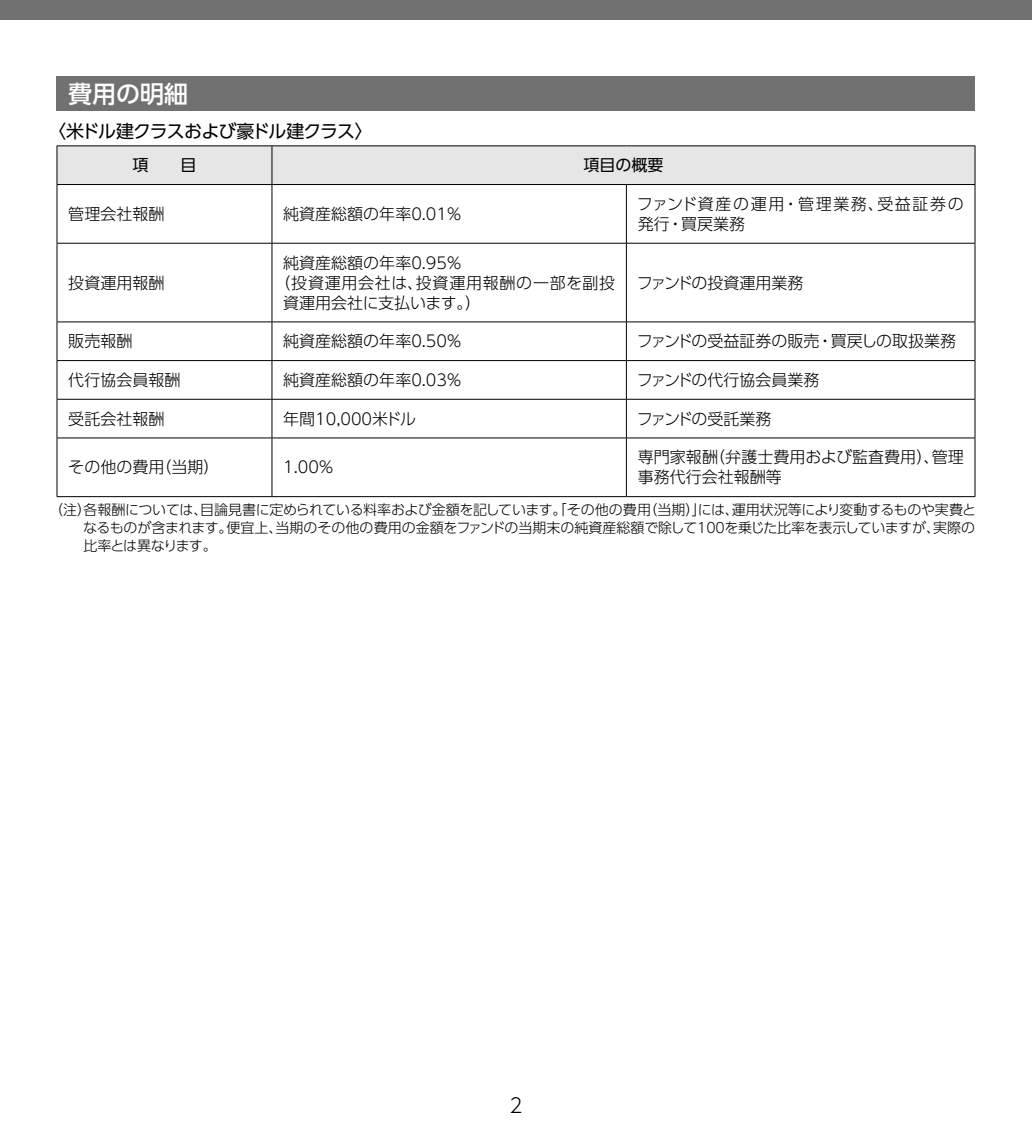
<style>
.page{position:relative;width:1032px;height:1134px;background:#fff}
.page>*{position:absolute;margin:0;border:0;box-sizing:border-box;transform-origin:0 0}
.t1{font:500 24px "UD Shin Go Pro";color:#fff}
.t2{font:300 20px "UD Shin Go Pro";color:#000}
.t3{font:18px "UD Shin Go Pro";letter-spacing:-.05em;color:#000}
.t4{font:300 16px/20px "UD Shin Go Pro";color:#000}
.t5{font:300 16px/20px "UD Shin Go Pro";letter-spacing:.1em;color:#000}
.t6{font:300 16px "UD Shin Go Pro";letter-spacing:.045em;color:#000}
.t7{font:16px "UD Shin Go Pro";letter-spacing:-.005em;color:#000}
.t8{font:300 16px "UD Shin Go Pro";letter-spacing:-.04em;color:#000}
.t9{font:300 14px/18px "UD Shin Go Pro";letter-spacing:-.02em;color:#000;text-align:justify}
</style>
<div class="page">
<div style="left:0;top:0;width:1032px;height:20px;background:#727171"></div>
<div style="left:57px;top:77px;width:918px;height:34px;background:#727171"></div>
<div style="left:58px;top:147px;width:916px;height:37px;background:#e6e6e6"></div>
<hr style="left:57px;top:146px;width:215px;height:1px;background:#000">
<hr style="left:57px;top:146px;width:1px;height:38px;background:#000">
<hr style="left:272px;top:146px;width:354px;height:1px;background:#000">
<hr style="left:272px;top:146px;width:1px;height:38px;background:#000">
<hr style="left:626px;top:146px;width:349px;height:1px;background:#000">
<hr style="left:974px;top:146px;width:1px;height:38px;background:#000">
<hr style="left:57px;top:184px;width:215px;height:1px;background:#000">
<hr style="left:57px;top:185px;width:1px;height:58px;background:#000">
<hr style="left:272px;top:184px;width:354px;height:1px;background:#000">
<hr style="left:272px;top:185px;width:1px;height:58px;background:#000">
<hr style="left:626px;top:184px;width:349px;height:1px;background:#000">
<hr style="left:626px;top:185px;width:1px;height:58px;background:#000">
<hr style="left:974px;top:185px;width:1px;height:58px;background:#000">
<hr style="left:57px;top:243px;width:215px;height:1px;background:#000">
<hr style="left:57px;top:243px;width:1px;height:79px;background:#000">
<hr style="left:272px;top:243px;width:354px;height:1px;background:#000">
<hr style="left:272px;top:243px;width:1px;height:79px;background:#000">
<hr style="left:626px;top:243px;width:349px;height:1px;background:#000">
<hr style="left:626px;top:243px;width:1px;height:79px;background:#000">
<hr style="left:974px;top:243px;width:1px;height:79px;background:#000">
<hr style="left:57px;top:322px;width:215px;height:1px;background:#000">
<hr style="left:57px;top:322px;width:1px;height:38px;background:#000">
<hr style="left:272px;top:322px;width:354px;height:1px;background:#000">
<hr style="left:272px;top:322px;width:1px;height:38px;background:#000">
<hr style="left:626px;top:322px;width:349px;height:1px;background:#000">
<hr style="left:626px;top:322px;width:1px;height:38px;background:#000">
<hr style="left:974px;top:322px;width:1px;height:38px;background:#000">
<hr style="left:57px;top:360px;width:215px;height:1px;background:#000">
<hr style="left:57px;top:361px;width:1px;height:38px;background:#000">
<hr style="left:272px;top:360px;width:354px;height:1px;background:#000">
<hr style="left:272px;top:361px;width:1px;height:38px;background:#000">
<hr style="left:626px;top:360px;width:349px;height:1px;background:#000">
<hr style="left:626px;top:361px;width:1px;height:38px;background:#000">
<hr style="left:974px;top:361px;width:1px;height:38px;background:#000">
<hr style="left:57px;top:399px;width:215px;height:1px;background:#000">
<hr style="left:57px;top:400px;width:1px;height:38px;background:#000">
<hr style="left:272px;top:399px;width:354px;height:1px;background:#000">
<hr style="left:272px;top:400px;width:1px;height:38px;background:#000">
<hr style="left:626px;top:399px;width:349px;height:1px;background:#000">
<hr style="left:626px;top:400px;width:1px;height:38px;background:#000">
<hr style="left:974px;top:400px;width:1px;height:38px;background:#000">
<hr style="left:57px;top:438px;width:215px;height:1px;background:#000">
<hr style="left:57px;top:438px;width:1px;height:58px;background:#000">
<hr style="left:272px;top:438px;width:354px;height:1px;background:#000">
<hr style="left:272px;top:438px;width:1px;height:58px;background:#000">
<hr style="left:626px;top:438px;width:349px;height:1px;background:#000">
<hr style="left:626px;top:438px;width:1px;height:58px;background:#000">
<hr style="left:974px;top:438px;width:1px;height:58px;background:#000">
<hr style="left:57px;top:496px;width:215px;height:1px;background:#000">
<hr style="left:272px;top:496px;width:354px;height:1px;background:#000">
<hr style="left:626px;top:496px;width:349px;height:1px;background:#000">
<h1 class="t1" style="left:68px;top:74px;width:122px">費用の明細</h1>
<p class="t3" style="left:48px;top:116px;width:326px">〈米ドル建クラスおよび豪ドル建クラス〉</p>
<p class="t7" style="left:133px;top:152px;width:65px">項　　目</p>
<p class="t7" style="left:583px;top:152px;width:81px">項目の概要</p>
<p class="t4" style="left:68px;top:203px;width:97px">管理会社報酬</p>
<p class="t4" style="left:283px;top:203px;width:179px">純資産総額の年率0.01%</p>
<p class="t5" style="left:637px;top:193px;width:328px">ファンド資産の運用・管理業務、受益証券の発行・買戻業務</p>
<p class="t4" style="left:68px;top:272px;width:97px">投資運用報酬</p>
<p class="t4" style="left:283px;top:252px;width:179px">純資産総額の年率0.95%</p>
<p class="t6" style="left:275px;top:270px;width:342px">（投資運用会社は、投資運用報酬の一部を副投</p>
<p class="t4" style="left:283px;top:292px;width:199px">資運用会社に支払います。）</p>
<p class="t4" style="left:637px;top:272px;width:168px">ファンドの投資運用業務</p>
<p class="t4" style="left:68px;top:331px;width:65px">販売報酬</p>
<p class="t4" style="left:283px;top:331px;width:179px">純資産総額の年率0.50%</p>
<p class="t4" style="left:637px;top:331px;width:321px">ファンドの受益証券の販売・買戻しの取扱業務</p>
<p class="t4" style="left:68px;top:369px;width:113px">代行協会員報酬</p>
<p class="t4" style="left:283px;top:369px;width:179px">純資産総額の年率0.03%</p>
<p class="t4" style="left:637px;top:369px;width:184px">ファンドの代行協会員業務</p>
<p class="t4" style="left:68px;top:408px;width:97px">受託会社報酬</p>
<p class="t4" style="left:283px;top:408px;width:134px">年間10,000米ドル</p>
<p class="t8" style="left:637px;top:406px;width:136px">ファンドの受託業務</p>
<p class="t4" style="left:68px;top:457px;width:153px">その他の費用（当期）</p>
<p class="t4" style="left:283px;top:457px;width:52px">1.00％</p>
<p class="t4" style="left:638px;top:447px;width:327px">専門家報酬（弁護士費用および監査費用）、管理事務代行会社報酬等</p>
<p class="t9" style="left:83px;top:500px;width:894px;text-indent:-34px">（注）各報酬については、目論見書に定められている料率および金額を記しています。「その他の費用（当期）」には、運用状況等により変動するものや実費となるものが含まれます。便宜上、当期のその他の費用の金額をファンドの当期末の純資産総額で除して100を乗じた比率を表示していますが、実際の比率とは異なります。</p>
<p class="t2" style="left:509px;top:1089px;width:15px">2</p>
</div>
